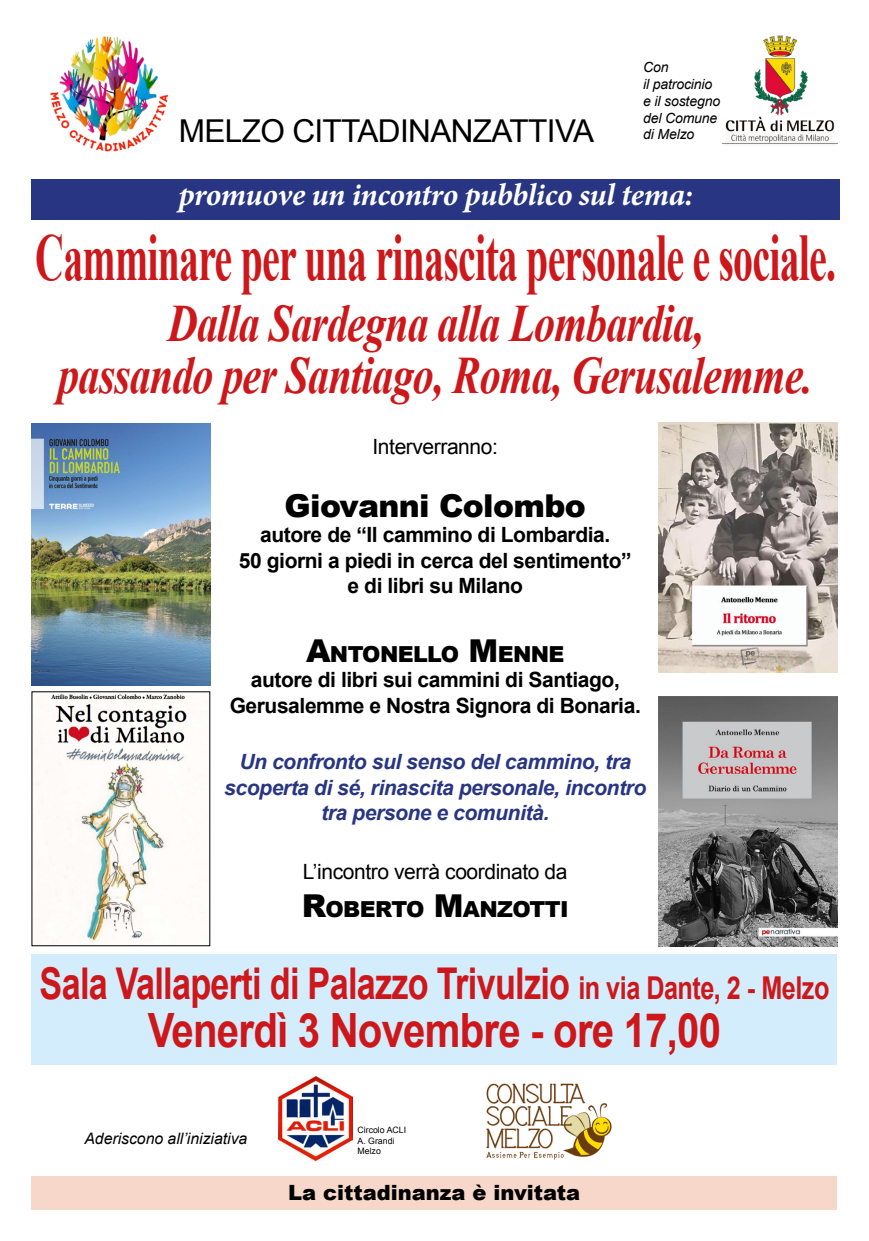
<style>
.page{position:relative;width:869px;height:1241px;background:#fff}
.page>*{position:absolute;margin:0;border:0;box-sizing:border-box;transform-origin:0 0}
.t1{font:700 66.5px "Times New Roman";letter-spacing:-.02em;color:#cd171a;scale:.6 1}
.t2{font:italic 700 52.5px/52.5px "Times New Roman";letter-spacing:-.02em;color:#cd171a;text-align:center;scale:.8 1}
.t3{font:700 47.25px "Arial";letter-spacing:-.02em;color:#cd171a;scale:.85 1}
.t4{font:700 43.75px "Arial";letter-spacing:-.02em;color:#cd171a;scale:.78 1}
.t5{font:italic 700 31.5px "Minion Pro";letter-spacing:-.015em;color:#fff}
.t6{font:31.5px "Arial";letter-spacing:-.02em;color:#000}
.t7{font:900 31.5px "Arial";letter-spacing:-.02em;color:#000}
.t8{font:900 22.05px "Arial";letter-spacing:-.03em;color:#000}
.t9{font:700 21px/25.2px "Arial";letter-spacing:-.02em;color:#000;text-align:center}
.t10{font:italic 700 21px/25.2px "Arial";letter-spacing:-.02em;color:#283583;text-align:center}
.t11{font:21px "Arial";letter-spacing:-.02em;color:#000}
.t12{font:900 21px "Arial";color:#000}
.t13{font:italic 15.75px "Arial";color:#000}
.t14{font:italic 14px/16.8px "Arial";letter-spacing:-.01em;color:#000}
.t15{font:8.75px/10.5px "Arial";color:#000}
.s1{font-size:31.5px}
</style>
<div class="page">
<div style="left:32px;top:954px;width:804px;height:110px;background:#d4edfc"></div>
<img style="left:722px;top:35px;width:115px;height:110px">
<div style="left:32px;top:179px;width:807px;height:41px;background:#283583"></div>
<img style="left:50px;top:36px;width:119px;height:116px">
<div style="left:32px;top:1175px;width:804px;height:34px;background:#f6d7ca"></div>
<img style="left:658px;top:422px;width:179px;height:250px">
<img style="left:658px;top:696px;width:179px;height:250px">
<img style="left:32px;top:423px;width:178px;height:262px">
<img style="left:33px;top:694px;width:171px;height:250px">
<img style="left:486px;top:1083px;width:126px;height:77px">
<img style="left:279px;top:1076px;width:73px;height:84px">
<h3 class="t6" style="left:179px;top:110px;width:416px">Melzo Ci ttadi nanzAttiva</h3>
<p class="t14" style="left:642px;top:59px;width:78px">Con<br>il patrocinio e il sostegno del Comune di Melzo</p>
<h3 class="t5" style="left:178px;top:172px;width:516px">promuove un incontro pubblico sul tema:</h3>
<h1 class="t1" style="left:35px;top:211px;width:1335px">Camminare per una rinascita personale e sociale.</h1>
<h2 class="t2" style="left:58px;top:295px;width:944px">Dalla Sardegna alla Lombardia,<br>passando per Santiago, Roma, Gerusalemme.</h2>
<p class="t11" style="left:372px;top:433px;width:127px">Interverranno:</p>
<h3 class="t7" style="left:284px;top:483px;width:303px">Giovanni Colombo</h3>
<p class="t9" style="left:239px;top:523px;width:394px">autore de “Il cammino di Lombardia.<br>50 giorni a piedi in cerca del sentimento” e di libri su Milano</p>
<p class="t8" style="left:306px;top:638px;width:260px"><span class="s1">A</span>NTONELLO <span class="s1">M</span>ENNE</p>
<p class="t9" style="left:229px;top:668px;width:412px">autore di libri sui cammini di Santiago,<br>Gerusalemme e Nostra Signora di Bonaria.</p>
<p class="t10" style="left:224px;top:749px;width:423px">Un confronto sul senso del cammino, tra scoperta di sé, rinascita personale, incontro tra persone e comunità.</p>
<p class="t11" style="left:303px;top:857px;width:266px">L’incontro verrà coordinato da</p>
<p class="t8" style="left:301px;top:892px;width:268px"><span class="s1">R</span>OBERTO <span class="s1">M</span>ANZOTTI</p>
<h3 class="t4" style="left:40px;top:954px;width:1013px">Sala Vallaperti di Palazzo Trivulzio <span class="s1">in via Dante, 2 - Melzo</span></h3>
<h3 class="t3" style="left:148px;top:998px;width:675px">Venerdì 3 Novembre - ore 17,00</h3>
<p class="t13" style="left:84px;top:1127px;width:164px">Aderiscono all’iniziativa</p>
<p class="t15" style="left:357px;top:1124px;width:50px">Circolo ACLI<br>A. Grandi<br>Melzo</p>
<p class="t12" style="left:288px;top:1176px;width:293px">La cittadinanza è invitata</p>
</div>
